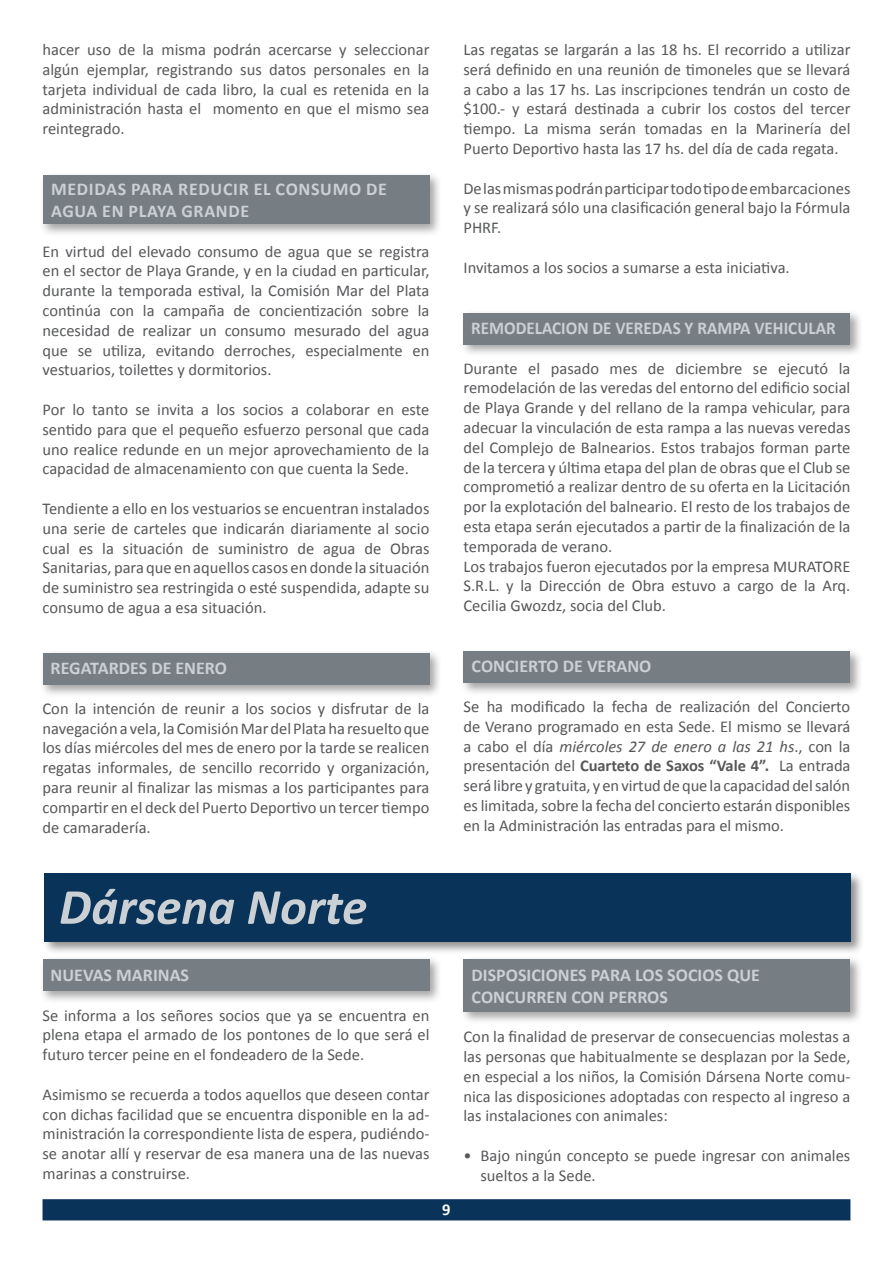
<style>
.page{position:relative;width:893px;height:1263px;background:#fff}
.page>*{position:absolute;margin:0;border:0;box-sizing:border-box;transform-origin:0 0}
.t1{font:italic 700 51px "Calibri";color:#cad0d4}
.t2{font:700 18px/21.6px "Calibri";color:#cad0d4}
.t3{font:700 18px "Calibri";color:#cad0d4;scale:.95 1}
.t4{font:16.5px/19.8px "Calibri";color:#57585a;text-align:justify}
.t5{font:700 16.5px "Calibri";color:#fff}
.s1{font-style:italic}
.s2{font-weight:700}
</style>
<div class="page">
<div style="left:43px;top:1199px;width:807px;height:21px;background:#0a335a"></div>
<div style="left:39px;top:956px;width:410px;height:54px;background:#231f20;opacity:.41"></div>
<div style="left:43px;top:959px;width:386px;height:32px;background:#767e84"></div>
<div style="left:460px;top:956px;width:410px;height:75px;background:#231f20;opacity:.41"></div>
<div style="left:463px;top:959px;width:387px;height:53px;background:#767e84"></div>
<div style="left:39px;top:172px;width:410px;height:71px;background:#231f20;opacity:.41"></div>
<div style="left:43px;top:175px;width:386px;height:49px;background:#767e84"></div>
<div style="left:460px;top:648px;width:410px;height:54px;background:#231f20;opacity:.41"></div>
<div style="left:463px;top:651px;width:387px;height:32px;background:#767e84"></div>
<div style="left:460px;top:309px;width:410px;height:54px;background:#231f20;opacity:.41"></div>
<div style="left:463px;top:313px;width:387px;height:31px;background:#767e84"></div>
<div style="left:39px;top:649px;width:410px;height:55px;background:#231f20;opacity:.41"></div>
<div style="left:43px;top:653px;width:386px;height:32px;background:#767e84"></div>
<div style="left:42px;top:871px;width:829px;height:91px;background:#231f20;opacity:.5"></div>
<div style="left:44px;top:873px;width:806px;height:68px;background:#0a335a"></div>
<p class="t4" style="left:43px;top:40px;width:388px">hacer uso de la misma podrán acercarse y seleccionar algún ejemplar, registrando sus datos personales en la tarjeta individual de cada libro, la cual es retenida en la administración hasta el momento en que el mismo sea reintegrado.</p>
<p class="t2" style="left:51px;top:179px;width:27px">MEDIDAS</p>
<p class="t2" style="left:131px;top:179px;width:12px">PARA</p>
<p class="t2" style="left:178px;top:179px;width:11px">REDUCIR</p>
<p class="t2" style="left:254px;top:179px;width:35px">EL CONSUMO</p>
<p class="t2" style="left:366px;top:179px;width:11px">DE</p>
<p class="t2" style="left:51px;top:200px;width:13px">AGUA</p>
<p class="t2" style="left:102px;top:200px;width:47px">EN PLAYA</p>
<p class="t2" style="left:181px;top:200px;width:24px">GRANDE</p>
<p class="t4" style="left:43px;top:241px;width:388px">En virtud del elevado consumo de agua que se registra en el sector de Playa Grande, y en la ciudad en particular, durante la temporada estival, la Comisión Mar del Plata continúa con la campaña de concientización sobre la necesidad de realizar un consumo mesurado del agua que se utiliza, evitando derroches, especialmente en vestuarios, toilettes y dormitorios.</p>
<p class="t4" style="left:43px;top:400px;width:388px">Por lo tanto se invita a los socios a colaborar en este sentido para que el pequeño esfuerzo personal que cada uno realice redunde en un mejor aprovechamiento de la capacidad de almacenamiento con que cuenta la Sede.</p>
<p class="t4" style="left:43px;top:499px;width:388px">Tendiente a ello en los vestuarios se encuentran instalados una serie de carteles que indicarán diariamente al socio cual es la situación de suministro de agua de Obras Sanitarias, para que en aquellos casos en donde la situación de suministro sea restringida o esté suspendida, adapte su consumo de agua a esa situación.</p>
<p class="t2" style="left:51px;top:657px;width:178px">REGATARDES DE ENERO</p>
<p class="t4" style="left:43px;top:698px;width:388px">Con la intención de reunir a los socios y disfrutar de la navegación a vela, la Comisión Mar del Plata ha resuelto que los días miércoles del mes de enero por la tarde se realicen regatas informales, de sencillo recorrido y organización, para reunir al finalizar las mismas a los participantes para compartir en el deck del Puerto Deportivo un tercer tiempo de camaradería.</p>
<p class="t4" style="left:463px;top:40px;width:388px">Las regatas se largarán a las 18 hs. El recorrido a utilizar será definido en una reunión de timoneles que se llevará a cabo a las 17 hs. Las inscripciones tendrán un costo de $100.- y estará destinada a cubrir los costos del tercer tiempo. La misma serán tomadas en la Marinería del Puerto Deportivo hasta las 17 hs. del día de cada regata.</p>
<p class="t4" style="left:463px;top:178px;width:388px">De las mismas podrán participar todo tipo de embarcaciones y se realizará sólo una clasificación general bajo la Fórmula PHRF.</p>
<p class="t4" style="left:463px;top:257px;width:328px">Invitamos a los socios a sumarse a esta iniciativa.</p>
<p class="t3" style="left:471px;top:316px;width:385px">REMODELACION DE VEREDAS Y RAMPA VEHICULAR</p>
<p class="t4" style="left:463px;top:358px;width:388px;text-align:left">Durante el pasado mes de diciembre se ejecutó la remodelación de las veredas del entorno del edificio social de Playa Grande y del rellano de la rampa vehicular, para adecuar la vinculación de esta rampa a las nuevas veredas del Complejo de Balnearios. Estos trabajos forman parte de la tercera y última etapa del plan de obras que el Club se comprometió a realizar dentro de su oferta en la Licitación por la explotación del balneario. El resto de los trabajos de esta etapa serán ejecutados a partir de la finalización de la temporada de verano.<br>Los trabajos fueron ejecutados por la empresa MURATORE S.R.L. y la Dirección de Obra estuvo a cargo de la Arq.<br>Cecilia Gwozdz, socia del Club.</p>
<p class="t2" style="left:472px;top:656px;width:181px">CONCIERTO DE VERANO</p>
<p class="t4" style="left:463px;top:697px;width:388px">Se ha modificado la fecha de realización del Concierto de Verano programado en esta Sede. El mismo se llevará a cabo el día <span class="s1">miércoles 27 de enero a las 21 hs</span>., con la presentación del <span class="s2">CUARTETO DE SAXOS “VALE 4”.</span> La entrada será libre y gratuita, y en virtud de que la capacidad del salón es limitada, sobre la fecha del concierto estarán disponibles en la Administración las entradas para el mismo.</p>
<h1 class="t1" style="left:59px;top:874px;width:310px">Dársena Norte</h1>
<p class="t2" style="left:51px;top:964px;width:140px">NUEVAS MARINAS</p>
<p class="t4" style="left:43px;top:1005px;width:388px">Se informa a los señores socios que ya se encuentra en plena etapa el armado de los pontones de lo que será el futuro tercer peine en el fondeadero de la Sede.</p>
<p class="t4" style="left:43px;top:1084px;width:388px">Asimismo se recuerda a todos aquellos que deseen contar con dichas facilidad que se encuentra disponible en la ad&shy;ministración la correspondiente lista de espera, pudiéndo&shy;se anotar allí y reservar de esa manera una de las nuevas marinas a construirse.</p>
<p class="t5" style="left:442px;top:1199px;width:10px">9</p>
<p class="t2" style="left:472px;top:964px;width:290px">DISPOSICIONES PARA LOS SOCIOS QUE<br>CONCURREN CON PERROS</p>
<p class="t4" style="left:463px;top:1027px;width:388px">Con la finalidad de preservar de consecuencias molestas a las personas que habitualmente se desplazan por la Sede, en especial a los niños, la Comisión Dársena Norte comu&shy;nica las disposiciones adoptadas con respecto al ingreso a las instalaciones con animales:</p>
<p class="t4" style="left:480px;top:1146px;width:371px;text-indent:-17px">• Bajo ningún concepto se puede ingresar con animales sueltos a la Sede.</p>
</div>
